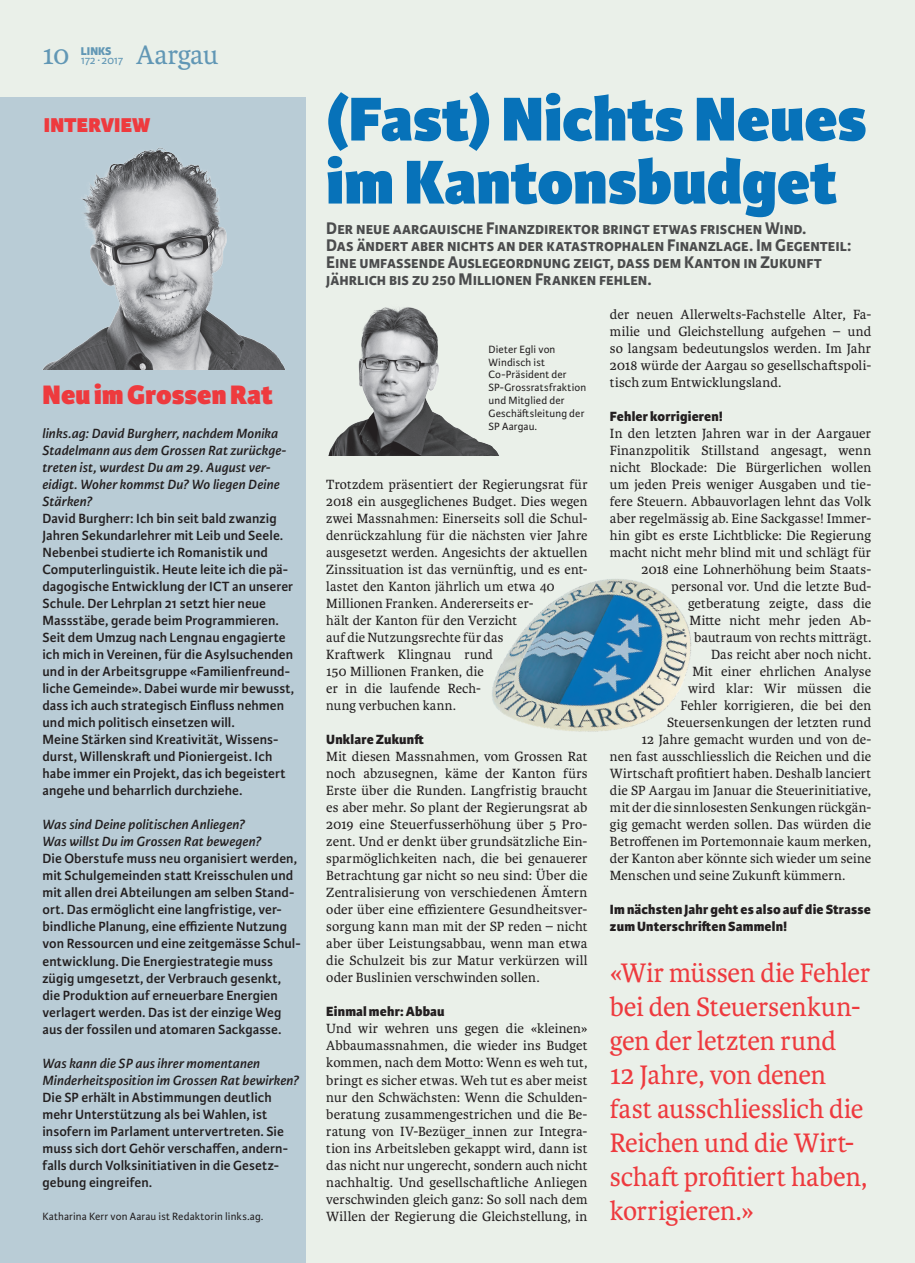
<style>
.page{position:relative;width:915px;height:1263px;background:#fff}
.page>*{position:absolute;margin:0;border:0;box-sizing:border-box;transform-origin:0 0}
.t1{font:800 66px/63px "Karmina Sans";color:#0772b9}
.t2{font:28.5px/34px "Karmina";letter-spacing:-.005em;color:#ee3a3e}
.t3{font:800 28.5px "Karmina Sans";color:#ee3a3e}
.t4{font:28.5px "Karmina";letter-spacing:-.005em;color:#6197b5}
.t5{font:800 21.3px "Karmina Sans";color:#ee3a3e}
.t6{font:700 18px/17px "Karmina Sans";color:#4b4c4d}
.t7{font:14.25px/17px "Karmina";letter-spacing:.01em;color:#231f20;text-align:justify}
.t8{font:600 14.25px/17px "Karmina Sans";letter-spacing:.005em;color:#231f20}
.t9{font:italic 600 14.25px/17px "Karmina Sans";letter-spacing:.005em;color:#231f20}
.t10{font:800 14.25px/17px "Karmina Sans";letter-spacing:.01em;color:#231f20}
.t11{font:12px "Karmina Sans";letter-spacing:-.02em;color:#6197b5}
.t12{font:800 12px "Karmina Sans";color:#6197b5}
.t13{font:11.25px/12.8px "Karmina Sans";letter-spacing:.015em;color:#231f20}
</style>
<div class="page">
<div style="left:0;top:0;width:914px;height:1263px;background:#eaf0e9"></div>
<div style="left:0;top:98px;width:305px;height:1165px;background:#b9ccd6"></div>
<img style="left:43px;top:148px;width:242px;height:222px">
<img style="left:328px;top:307px;width:171px;height:149px">
<img style="left:492px;top:579px;width:199px;height:153px">
<p class="t11" style="left:81px;top:53px;width:44px">172 ∙ 2017</p>
<h2 class="t4" style="left:136px;top:39px;width:84px">Aargau</h2>
<h2 class="t4" style="left:43px;top:39px;width:28px">10</h2>
<p class="t12" style="left:81px;top:44px;width:32px">LINKS</p>
<h3 class="t5" style="left:44px;top:112px;width:108px">INTERVIEW</h3>
<h2 class="t3" style="left:42px;top:378px;width:232px">Neu im Grossen Rat</h2>
<p class="t9" style="left:42px;top:425px;width:245px">links.ag: David Burgherr, nachdem Monika Stadelmann aus dem Grossen Rat zurückge&shy;treten ist, wurdest Du am 29. August ver&shy;eidigt. Woher kommst Du? Wo liegen Deine Stärken?</p>
<p class="t8" style="left:42px;top:510px;width:253px">David Burgherr: Ich bin seit bald zwanzig Jahren Sekundarlehrer mit Leib und Seele.<br>Nebenbei studierte ich Romanistik und Computerlinguistik. Heute leite ich die pä&shy;dagogische Entwicklung der ICT an unserer Schule. Der Lehrplan 21 setzt hier neue Massstäbe, gerade beim Programmieren.<br>Seit dem Umzug nach Lengnau engagierte ich mich in Vereinen, für die Asylsuchenden und in der Arbeitsgruppe «Familienfreund&shy;liche Gemeinde». Dabei wurde mir bewusst, dass ich auch strategisch Einfluss nehmen und mich politisch einsetzen will.<br>Meine Stärken sind Kreativität, Wissens&shy;durst, Willenskraft und Pioniergeist. Ich habe immer ein Projekt, das ich begeistert angehe und beharrlich durchziehe.</p>
<p class="t9" style="left:42px;top:816px;width:220px">Was sind Deine politischen Anliegen?<br>Was willst Du im Grossen Rat bewegen?</p>
<p class="t8" style="left:42px;top:850px;width:260px">Die Oberstufe muss neu organisiert werden, mit Schulgemeinden statt Kreisschulen und mit allen drei Abteilungen am selben Stand&shy;ort. Das ermöglicht eine langfristige, ver&shy;bindliche Planung, eine effiziente Nutzung von Ressourcen und eine zeitgemässe Schul&shy;entwicklung. Die Energiestrategie muss zügig umgesetzt, der Verbrauch gesenkt, die Produktion auf erneuerbare Energien verlagert werden. Das ist der einzige Weg aus der fossilen und atomaren Sackgasse.</p>
<p class="t9" style="left:42px;top:1055px;width:258px">Was kann die SP aus ihrer momentanen<br>Minderheitsposition im Grossen Rat bewirken?</p>
<p class="t8" style="left:42px;top:1089px;width:247px">Die SP erhält in Abstimmungen deutlich mehr Unterstützung als bei Wahlen, ist insofern im Parlament untervertreten. Sie muss sich dort Gehör verschaffen, andern&shy;falls durch Volksinitiativen in die Gesetz&shy;gebung eingreifen.</p>
<p class="t13" style="left:42px;top:1211px;width:222px">Katharina Kerr von Aarau ist Redaktorin links.ag.</p>
<h1 class="t1" style="left:326px;top:90px;width:542px">(Fast) Nichts Neues im Kantonsbudget</h1>
<p class="t6" style="left:326px;top:220px;width:526px">Der neue aargauische Finanzdirektor bringt etwas frischen Wind.<br>Das ändert aber nichts an der katastrophalen Finanzlage. Im Gegenteil:<br>Eine umfassende Auslegeordnung zeigt, dass dem Kanton in Zukunft jährlich bis zu 250 Millionen Franken fehlen.</p>
<p class="t13" style="left:488px;top:343px;width:99px">Dieter Egli von<br>Windisch ist<br>Co-Präsident der<br>SP-Grossratsfraktion und Mitglied der<br>Geschäftsleitung der<br>SP Aargau.</p>
<p class="t7" style="left:326px;top:476px;width:263px;text-align:left">Trotzdem präsentiert der Regierungsrat für 2018 ein ausgeglichenes Budget. Dies wegen zwei Massnahmen: Einerseits soll die Schul&shy;denrückzahlung für die nächsten vier Jahre ausgesetzt werden. Angesichts der aktuellen Zinssituation ist das vernünftig, und es ent&shy;lastet den Kanton jährlich um etwa 40<br>Millionen Franken. Andererseits er-<br>hält der Kanton für den Verzicht<br>auf die Nutzungsrechte für das<br>Kraftwerk Klingnau rund<br>150 Millionen Franken, die<br>er in die laufende Rech-<br>nung verbuchen kann.</p>
<p class="t10" style="left:326px;top:731px;width:99px">Unklare Zukunft</p>
<p class="t7" style="left:326px;top:748px;width:263px">Mit diesen Massnahmen, vom Grossen Rat noch abzusegnen, käme der Kanton fürs Erste über die Runden. Langfristig braucht es aber mehr. So plant der Regierungsrat ab 2019 eine Steuerfusserhöhung über 5 Pro&shy;zent. Und er denkt über grundsätzliche Ein&shy;sparmöglichkeiten nach, die bei genauerer Betrachtung gar nicht so neu sind: Über die Zentralisierung von verschiedenen Ämtern oder über eine effizientere Gesundheitsver&shy;sorgung kann man mit der SP reden – nicht aber über Leistungsabbau, wenn man etwa die Schulzeit bis zur Matur verkürzen will oder Buslinien verschwinden sollen.</p>
<p class="t10" style="left:326px;top:1004px;width:120px">Einmal mehr: Abbau</p>
<p class="t7" style="left:326px;top:1020px;width:263px">Und wir wehren uns gegen die «kleinen» Abbaumassnahmen, die wieder ins Budget kommen, nach dem Motto: Wenn es weh tut, bringt es sicher etwas. Weh tut es aber meist nur den Schwächsten: Wenn die Schulden&shy;beratung zusammengestrichen und die Be&shy;ratung von IV-Bezüger_innen zur Integra&shy;tion ins Arbeitsleben gekappt wird, dann ist das nicht nur ungerecht, sondern auch nicht nachhaltig. Und gesellschaftliche Anliegen verschwinden gleich ganz: So soll nach dem Willen der Regierung die Gleichstellung, in</p>
<p class="t7" style="left:609px;top:306px;width:263px">der neuen Allerwelts-Fachstelle Alter, Fa&shy;milie und Gleichstellung aufgehen – und so langsam bedeutungslos werden. Im Jahr 2018 würde der Aargau so gesellschaftspoli&shy;tisch zum Entwicklungsland.</p>
<p class="t10" style="left:609px;top:408px;width:115px">Fehler korrigieren!</p>
<p class="t7" style="left:609px;top:425px;width:262px">In den letzten Jahren war in der Aargauer</p>
<p class="t7" style="left:609px;top:442px;width:263px">Finanzpolitik Stillstand angesagt, wenn</p>
<p class="t7" style="left:609px;top:459px;width:263px">nicht Blockade: Die Bürgerlichen wollen</p>
<p class="t7" style="left:609px;top:476px;width:263px">um jeden Preis weniger Ausgaben und tie-</p>
<p class="t7" style="left:609px;top:493px;width:262px">fere Steuern. Abbauvorlagen lehnt das Volk</p>
<p class="t7" style="left:609px;top:510px;width:263px">aber regelmässig ab. Eine Sackgasse! Immer-</p>
<p class="t7" style="left:609px;top:527px;width:262px">hin gibt es erste Lichtblicke: Die Regierung</p>
<p class="t7" style="left:609px;top:544px;width:263px">macht nicht mehr blind mit und schlägt für</p>
<p class="t7" style="left:641px;top:561px;width:231px">2018 eine Lohnerhöhung beim Staats-</p>
<p class="t7" style="left:671px;top:578px;width:201px">personal vor. Und die letzte Bud-</p>
<p class="t7" style="left:687px;top:595px;width:185px">getberatung zeigte, dass die</p>
<p class="t7" style="left:689px;top:612px;width:183px">Mitte nicht mehr jeden Ab-</p>
<p class="t7" style="left:693px;top:629px;width:179px">bautraum von rechts mitträgt.</p>
<p class="t7" style="left:710px;top:646px;width:161px">Das reicht aber noch nicht.</p>
<p class="t7" style="left:692px;top:663px;width:180px">Mit einer ehrlichen Analyse</p>
<p class="t7" style="left:687px;top:680px;width:184px">wird klar: Wir müssen die</p>
<p class="t7" style="left:680px;top:697px;width:192px">Fehler korrigieren, die bei den</p>
<p class="t7" style="left:666px;top:714px;width:206px">Steuersenkungen der letzten rund</p>
<p class="t7" style="left:641px;top:731px;width:231px">12 Jahre gemacht wurden und von de-</p>
<p class="t7" style="left:609px;top:748px;width:263px">nen fast ausschliesslich die Reichen und die</p>
<p class="t7" style="left:609px;top:765px;width:262px">Wirtschaft profitiert haben. Deshalb lanciert</p>
<p class="t7" style="left:609px;top:782px;width:262px">die SP Aargau im Januar die Steuerinitiative,</p>
<p class="t7" style="left:609px;top:799px;width:263px">mit der die sinnlosesten Senkungen rückgän-</p>
<p class="t7" style="left:609px;top:816px;width:263px">gig gemacht werden sollen. Das würden die</p>
<p class="t7" style="left:609px;top:833px;width:262px">Betroffenen im Portemonnaie kaum merken,</p>
<p class="t7" style="left:609px;top:850px;width:263px">der Kanton aber könnte sich wieder um seine</p>
<p class="t7" style="left:609px;top:867px;width:237px">Menschen und seine Zukunft kümmern.</p>
<p class="t10" style="left:609px;top:901px;width:262px">Im nächsten Jahr geht es also auf die Strasse zum Unterschriften Sammeln!</p>
<h2 class="t2" style="left:609px;top:956px;width:262px">«Wir müssen die Fehler bei den Steuersenkun&shy;gen der letzten rund<br>12 Jahre, von denen fast ausschliesslich die<br>Reichen und die Wirt&shy;schaft profitiert haben, korrigieren.»</h2>
</div>
